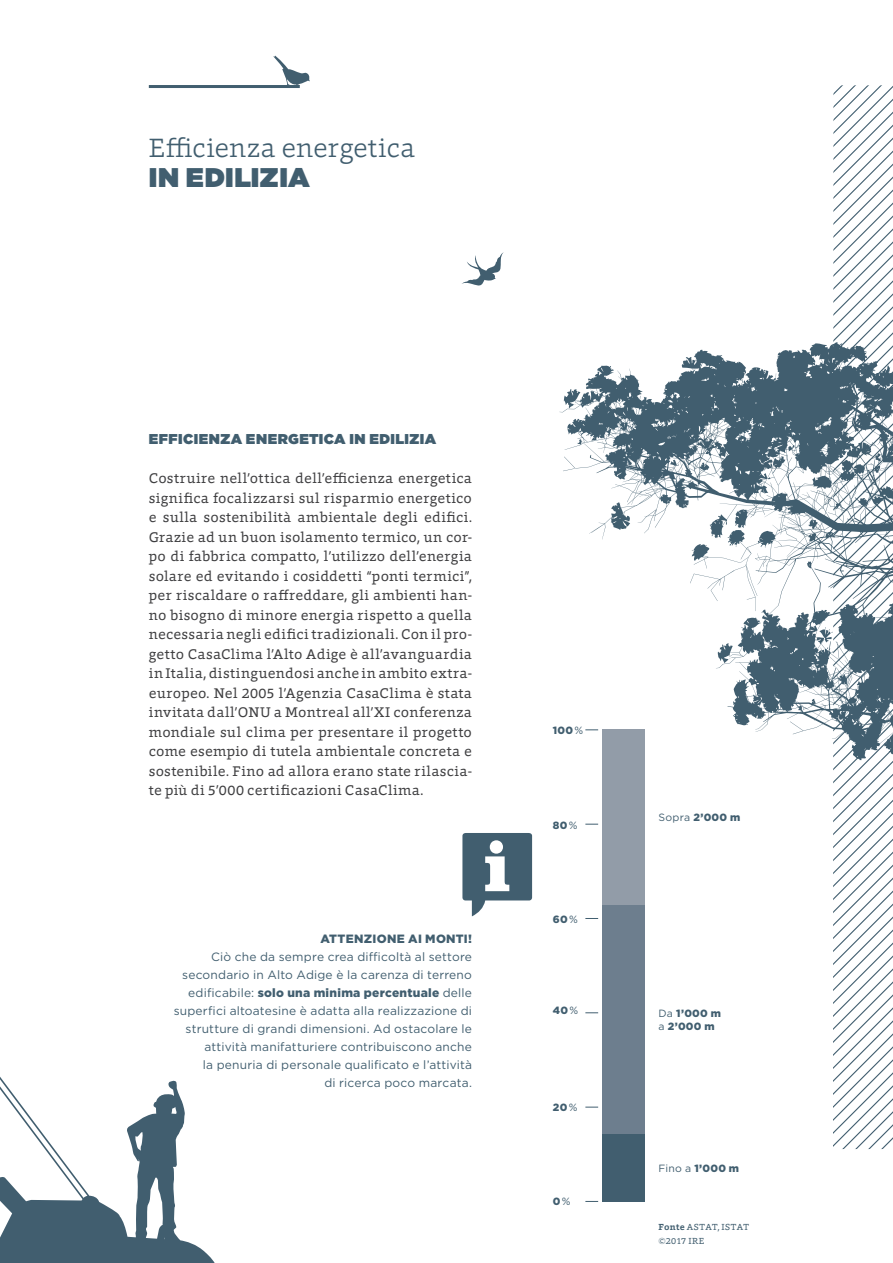
<style>
.page{position:relative;width:893px;height:1263px;background:#fff}
.page>*{position:absolute;margin:0;border:0;box-sizing:border-box;transform-origin:0 0}
.t1{font:300 27px "Foro";letter-spacing:.01em;color:#415e6f}
.t2{font:900 27px "Gotham";letter-spacing:.02em;color:#415e6f}
.t3{font:14.25px/19.5px "Foro";letter-spacing:.03em;color:#3e3e40;text-align:justify}
.t4{font:900 14.25px "Gotham";letter-spacing:.035em;color:#415e6f}
.t5{font:12px/18px "Gotham";letter-spacing:.015em;color:#415e6f;text-align:right}
.t6{font:900 12px "Gotham";letter-spacing:.025em;color:#415e6f}
.t7{font:900 10.5px "Gotham";letter-spacing:.025em;color:#415e6f}
.t8{font:9px "Foro";letter-spacing:.02em;color:#415e6f}
.t9{font:9px "Foro";letter-spacing:.04em;color:#415e6f}
.s1{font-weight:900}
.s2{font-weight:400}
.s3{font-weight:700}
</style>
<div class="page">
<hr style="left:149px;top:85px;width:151px;height:3px;background:#415e6f">
<svg style="left:833px;top:762px;width:60px;height:387px"></svg>
<svg style="left:462px;top:252px;width:42px;height:34px"></svg>
<svg style="left:273px;top:56px;width:37px;height:32px"></svg>
<div style="left:603px;top:1134px;width:42px;height:68px;background:#415e6f"></div>
<div style="left:603px;top:905px;width:42px;height:229px;background:#6d7e8e"></div>
<div style="left:603px;top:729px;width:42px;height:176px;background:#929ca8"></div>
<svg style="left:585px;top:1201px;width:13px;height:1px"></svg>
<svg style="left:585px;top:1107px;width:13px;height:1px"></svg>
<svg style="left:585px;top:1012px;width:13px;height:1px"></svg>
<svg style="left:585px;top:918px;width:13px;height:1px"></svg>
<svg style="left:585px;top:824px;width:13px;height:1px"></svg>
<svg style="left:462px;top:833px;width:70px;height:83px"></svg>
<svg style="left:559px;top:85px;width:334px;height:677px"></svg>
<svg style="left:0;top:1077px;width:215px;height:186px"></svg>
<p class="t1" style="left:149px;top:131px;width:268px">Efficienza energetica</p>
<p class="t2" style="left:149px;top:158px;width:162px">IN EDILIZIA</p>
<p class="t4" style="left:149px;top:429px;width:289px">EFFICIENZA ENERGETICA IN EDILIZIA</p>
<p class="t3" style="left:149px;top:468px;width:325px">Costruire nell’ottica dell’efficienza energetica significa focalizzarsi sul risparmio energetico e sulla sostenibilità ambientale degli edifici.<br>Grazie ad un buon isolamento termico, un cor&shy;po di fabbrica compatto, l’utilizzo dell’energia solare ed evitando i cosiddetti “ponti termici”, per riscaldare o raffreddare, gli ambienti han&shy;no bisogno di minore energia rispetto a quella necessaria negli edifici tradizionali. Con il pro&shy;getto CasaClima l’Alto Adige è all’avanguardia in Italia, distinguendosi anche in ambito extra&shy;europeo. Nel 2005 l’Agenzia CasaClima è stata invitata dall’ONU a Montreal all’XI conferenza mondiale sul clima per presentare il progetto come esempio di tutela ambientale concreta e sostenibile. Fino ad allora erano state rilascia&shy;te più di 5’000 certificazioni CasaClima.</p>
<p class="t6" style="left:320px;top:931px;width:153px">ATTENZIONE AI MONTI!</p>
<p class="t5" style="left:211px;top:948px;width:262px">Ciò che da sempre crea difficoltà al settore</p>
<p class="t5" style="left:174px;top:966px;width:300px">secondario in Alto Adige è la carenza di terreno edificabile: <span class="s1">solo una minima percentuale</span> delle superfici altoatesine è adatta alla realizzazione di strutture di grandi dimensioni. Ad ostacolare le attività manifatturiere contribuiscono anche<br>la penuria di personale qualificato e l’attività<br>di ricerca poco marcata.</p>
<p class="t7" style="left:553px;top:723px;width:32px">100 <span class="s2">%</span></p>
<p class="t7" style="left:553px;top:818px;width:26px">80 <span class="s2">%</span></p>
<p class="t7" style="left:553px;top:912px;width:26px">60 <span class="s2">%</span></p>
<p class="t7" style="left:553px;top:1003px;width:27px">40 <span class="s2">%</span></p>
<p class="t7" style="left:553px;top:1100px;width:26px">20 <span class="s2">%</span></p>
<p class="t7" style="left:553px;top:1194px;width:19px">0 <span class="s2">%</span></p>
<p class="t7" style="left:658px;top:810px;width:83px"><span class="s2">Sopra</span> 2’000 m</p>
<p class="t7" style="left:658px;top:1006px;width:64px"><span class="s2">Da</span> 1’000 m</p>
<p class="t7" style="left:658px;top:1019px;width:58px"><span class="s2">a</span> 2’000 m</p>
<p class="t7" style="left:658px;top:1161px;width:82px"><span class="s2">Fino a</span> 1’000 m</p>
<p class="t8" style="left:658px;top:1221px;width:92px"><span class="s3">Fonte</span> ASTAT, ISTAT</p>
<p class="t9" style="left:658px;top:1235px;width:47px">©2017 IRE</p>
</div>
